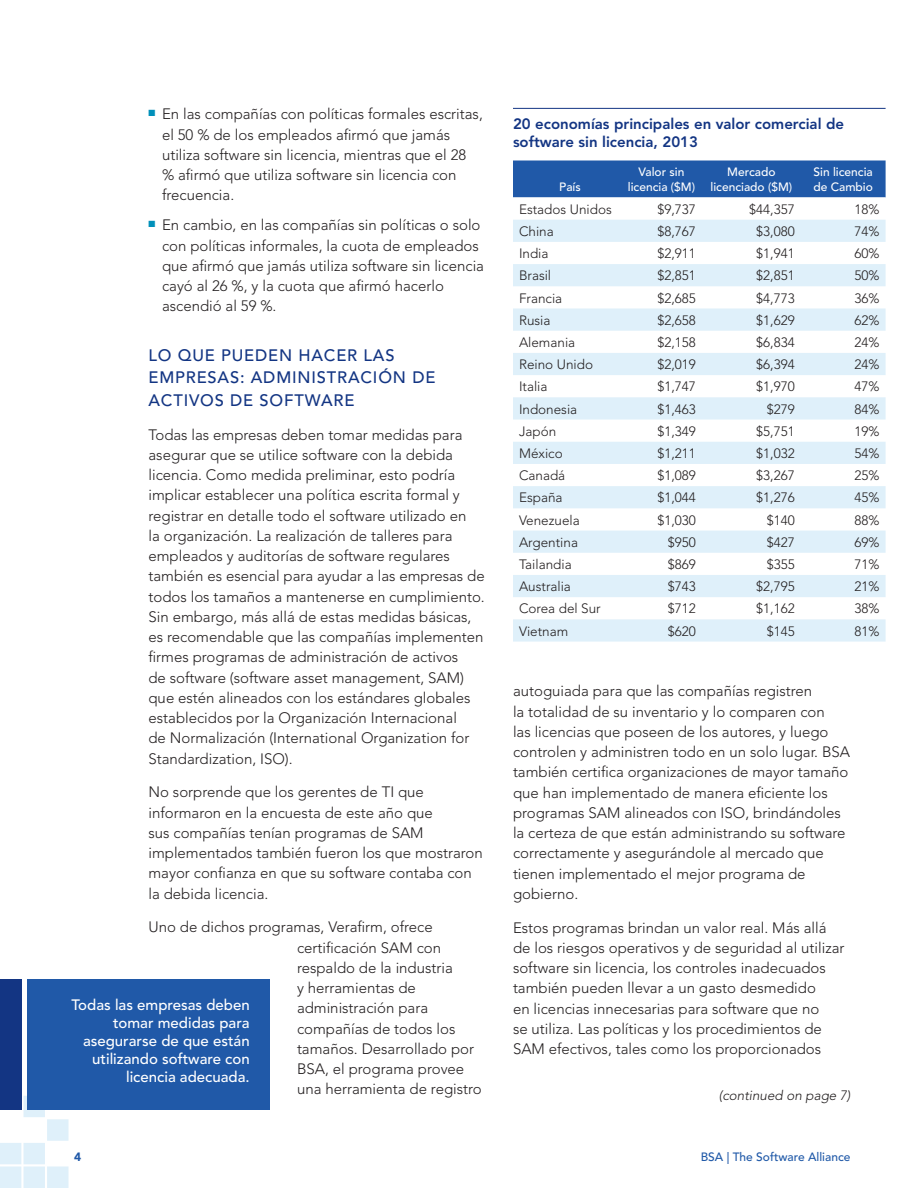
<style>
.page{position:relative;width:918px;height:1188px;background:#fff}
.page>*{position:absolute;margin:0;border:0;box-sizing:border-box;transform-origin:0 0}
.head_2{font:500 16.5px/22.5px "Avenir LT Std";letter-spacing:.05em;color:#133583}
.body{font:300 15px/20.2px "Avenir LT Std";color:#231f20}
.pull_quote___left_ha{font:500 15px/18px "Avenir LT Std";color:#fff;text-align:right}
.Chart_Headings_2{font:800 15px/18px "Avenir LT Std";color:#133583}
.body-2{font:300 13.5px "Avenir LT Std";color:#231f20}
.body-3{font:italic 300 13.5px "Avenir LT Std";color:#231f20}
.body-4{font:500 12px/14.4px "Avenir LT Std";color:#fff;text-align:center}
.t1{font:500 12px "Avenir LT Std";color:#2059a8}
.t2{font:900 12px "Avenir LT Std";color:#2059a8}
</style>
<div class="page">
<svg style="left:0;top:1096px;width:69px;height:92px"></svg>
<div style="left:27px;top:979px;width:243px;height:130px;background:#2059a8"></div>
<div style="left:0;top:979px;width:22px;height:130px;background:#133583"></div>
<div style="left:513px;top:160px;width:373px;height:37px;background:#2059a8"></div>
<svg style="left:513px;top:197px;width:373px;height:23px"></svg>
<svg style="left:513px;top:220px;width:373px;height:422px;fill:#dff0fa"></svg>
<hr style="left:513px;top:108px;width:373px;height:1px;background:#133583">
<hr style="left:917px;top:148px;width:1px;height:961px;background:#d9e6d9">
<p class="body" style="left:162px;top:104px;width:322px;text-indent:-14px"><sup>■</sup> En las compañías con políticas formales escritas, el 50 % de los empleados afirmó que jamás utiliza software sin licencia, mientras que el 28<br>% afirmó que utiliza software sin licencia con frecuencia.</p>
<p class="body" style="left:162px;top:215px;width:324px;text-indent:-14px"><sup>■</sup> En cambio, en las compañías sin políticas o solo con políticas informales, la cuota de empleados que afirmó que jamás utiliza software sin licencia cayó al 26 %, y la cuota que afirmó hacerlo ascendió al 59 %.</p>
<p class="head_2" style="left:148px;top:344px;width:288px">LO QUE PUEDEN HACER LAS<br>EMPRESAS: ADMINISTRACIÓN DE<br>ACTIVOS DE SOFTWARE</p>
<p class="body" style="left:148px;top:424px;width:338px">Todas las empresas deben tomar medidas para asegurar que se utilice software con la debida licencia. Como medida preliminar, esto podría implicar establecer una política escrita formal y registrar en detalle todo el software utilizado en<br>la organización. La realización de talleres para empleados y auditorías de software regulares también es esencial para ayudar a las empresas de todos los tamaños a mantenerse en cumplimiento.<br>Sin embargo, más allá de estas medidas básicas, es recomendable que las compañías implementen firmes programas de administración de activos<br>de software (software asset management, SAM) que estén alineados con los estándares globales establecidos por la Organización Internacional<br>de Normalización (International Organization for Standardization, ISO).</p>
<p class="body" style="left:148px;top:782px;width:336px">No sorprende que los gerentes de TI que informaron en la encuesta de este año que<br>sus compañías tenían programas de SAM implementados también fueron los que mostraron mayor confianza en que su software contaba con la debida licencia.</p>
<p class="body" style="left:297px;top:917px;width:186px;text-indent:-148px">Uno de dichos programas, Verafirm, ofrece certificación SAM con respaldo de la industria<br>y herramientas de administración para compañías de todos los tamaños. Desarrollado por<br>BSA, el programa provee una herramienta de registro</p>
<p class="pull_quote___left_ha" style="left:71px;top:997px;width:180px">Todas las empresas deben tomar medidas para asegurarse de que están utilizando software con licencia adecuada.</p>
<p class="Chart_Headings_2" style="left:513px;top:115px;width:333px">20 economías principales en valor comercial de software sin licencia, 2013</p>
<p class="body-4" style="left:559px;top:180px;width:23px">País</p>
<p class="body-4" style="left:628px;top:165px;width:69px">Valor sin licencia ($M)</p>
<p class="body-4" style="left:711px;top:165px;width:83px">Mercado licenciado ($M)</p>
<p class="body-4" style="left:813px;top:165px;width:61px;text-align:left">Sin licencia de Cambio</p>
<p class="body-2" style="left:519px;top:201px;width:94px">Estados Unidos</p>
<p class="body-2" style="left:657px;top:201px;width:40px">$9,737</p>
<p class="body-2" style="left:749px;top:201px;width:47px">$44,357</p>
<p class="body-2" style="left:855px;top:201px;width:27px">18%</p>
<p class="body-2" style="left:519px;top:223px;width:36px">China</p>
<p class="body-2" style="left:657px;top:223px;width:40px">$8,767</p>
<p class="body-2" style="left:756px;top:223px;width:40px">$3,080</p>
<p class="body-2" style="left:855px;top:223px;width:27px">74%</p>
<p class="body-2" style="left:519px;top:246px;width:31px">India</p>
<p class="body-2" style="left:657px;top:246px;width:40px">$2,911</p>
<p class="body-2" style="left:756px;top:246px;width:40px">$1,941</p>
<p class="body-2" style="left:855px;top:246px;width:27px">60%</p>
<p class="body-2" style="left:519px;top:268px;width:34px">Brasil</p>
<p class="body-2" style="left:657px;top:268px;width:40px">$2,851</p>
<p class="body-2" style="left:756px;top:268px;width:40px">$2,851</p>
<p class="body-2" style="left:855px;top:268px;width:27px">50%</p>
<p class="body-2" style="left:519px;top:290px;width:45px">Francia</p>
<p class="body-2" style="left:657px;top:290px;width:40px">$2,685</p>
<p class="body-2" style="left:756px;top:290px;width:40px">$4,773</p>
<p class="body-2" style="left:855px;top:290px;width:27px">36%</p>
<p class="body-2" style="left:519px;top:312px;width:33px">Rusia</p>
<p class="body-2" style="left:657px;top:312px;width:40px">$2,658</p>
<p class="body-2" style="left:756px;top:312px;width:40px">$1,629</p>
<p class="body-2" style="left:855px;top:312px;width:27px">62%</p>
<p class="body-2" style="left:519px;top:334px;width:58px">Alemania</p>
<p class="body-2" style="left:657px;top:334px;width:40px">$2,158</p>
<p class="body-2" style="left:756px;top:334px;width:40px">$6,834</p>
<p class="body-2" style="left:855px;top:334px;width:27px">24%</p>
<p class="body-2" style="left:519px;top:357px;width:76px">Reino Unido</p>
<p class="body-2" style="left:657px;top:357px;width:40px">$2,019</p>
<p class="body-2" style="left:756px;top:357px;width:40px">$6,394</p>
<p class="body-2" style="left:855px;top:357px;width:27px">24%</p>
<p class="body-2" style="left:519px;top:379px;width:30px">Italia</p>
<p class="body-2" style="left:657px;top:379px;width:40px">$1,747</p>
<p class="body-2" style="left:756px;top:379px;width:40px">$1,970</p>
<p class="body-2" style="left:855px;top:379px;width:27px">47%</p>
<p class="body-2" style="left:519px;top:401px;width:60px">Indonesia</p>
<p class="body-2" style="left:657px;top:401px;width:40px">$1,463</p>
<p class="body-2" style="left:767px;top:401px;width:30px">$279</p>
<p class="body-2" style="left:855px;top:401px;width:27px">84%</p>
<p class="body-2" style="left:519px;top:423px;width:39px">Japón</p>
<p class="body-2" style="left:657px;top:423px;width:40px">$1,349</p>
<p class="body-2" style="left:756px;top:423px;width:40px">$5,751</p>
<p class="body-2" style="left:855px;top:423px;width:27px">19%</p>
<p class="body-2" style="left:519px;top:445px;width:45px">México</p>
<p class="body-2" style="left:657px;top:445px;width:40px">$1,211</p>
<p class="body-2" style="left:756px;top:445px;width:40px">$1,032</p>
<p class="body-2" style="left:855px;top:445px;width:27px">54%</p>
<p class="body-2" style="left:519px;top:468px;width:48px">Canadá</p>
<p class="body-2" style="left:657px;top:468px;width:40px">$1,089</p>
<p class="body-2" style="left:756px;top:468px;width:40px">$3,267</p>
<p class="body-2" style="left:855px;top:468px;width:27px">25%</p>
<p class="body-2" style="left:519px;top:490px;width:45px">España</p>
<p class="body-2" style="left:657px;top:490px;width:40px">$1,044</p>
<p class="body-2" style="left:756px;top:490px;width:40px">$1,276</p>
<p class="body-2" style="left:855px;top:490px;width:27px">45%</p>
<p class="body-2" style="left:519px;top:512px;width:62px">Venezuela</p>
<p class="body-2" style="left:657px;top:512px;width:40px">$1,030</p>
<p class="body-2" style="left:767px;top:512px;width:30px">$140</p>
<p class="body-2" style="left:855px;top:512px;width:27px">88%</p>
<p class="body-2" style="left:519px;top:534px;width:61px">Argentina</p>
<p class="body-2" style="left:668px;top:534px;width:30px">$950</p>
<p class="body-2" style="left:767px;top:534px;width:30px">$427</p>
<p class="body-2" style="left:855px;top:534px;width:27px">69%</p>
<p class="body-2" style="left:519px;top:556px;width:54px">Tailandia</p>
<p class="body-2" style="left:668px;top:556px;width:30px">$869</p>
<p class="body-2" style="left:767px;top:556px;width:30px">$355</p>
<p class="body-2" style="left:855px;top:556px;width:27px">71%</p>
<p class="body-2" style="left:519px;top:579px;width:53px">Australia</p>
<p class="body-2" style="left:668px;top:579px;width:30px">$743</p>
<p class="body-2" style="left:756px;top:579px;width:40px">$2,795</p>
<p class="body-2" style="left:855px;top:579px;width:27px">21%</p>
<p class="body-2" style="left:519px;top:601px;width:83px">Corea del Sur</p>
<p class="body-2" style="left:668px;top:601px;width:30px">$712</p>
<p class="body-2" style="left:756px;top:601px;width:40px">$1,162</p>
<p class="body-2" style="left:855px;top:601px;width:27px">38%</p>
<p class="body-2" style="left:519px;top:623px;width:51px">Vietnam</p>
<p class="body-2" style="left:668px;top:623px;width:30px">$620</p>
<p class="body-2" style="left:767px;top:623px;width:30px">$145</p>
<p class="body-2" style="left:855px;top:623px;width:27px">81%</p>
<p class="body" style="left:513px;top:681px;width:339px">autoguiada para que las compañías registren<br>la totalidad de su inventario y lo comparen con<br>las licencias que poseen de los autores, y luego controlen y administren todo en un solo lugar. BSA también certifica organizaciones de mayor tamaño que han implementado de manera eficiente los programas SAM alineados con ISO, brindándoles la certeza de que están administrando su software correctamente y asegurándole al mercado que tienen implementado el mejor programa de gobierno.</p>
<p class="body" style="left:513px;top:917px;width:333px">Estos programas brindan un valor real. Más allá de los riesgos operativos y de seguridad al utilizar software sin licencia, los controles inadecuados también pueden llevar a un gasto desmedido<br>en licencias innecesarias para software que no<br>se utiliza. Las políticas y los procedimientos de SAM efectivos, tales como los proporcionados</p>
<p class="body-3" style="left:719px;top:1087px;width:133px">(continued on page 7)</p>
<p class="t2" style="left:74px;top:1150px;width:9px">4</p>
<p class="t1" style="left:701px;top:1150px;width:151px">BSA | The Software Alliance</p>
</div>
